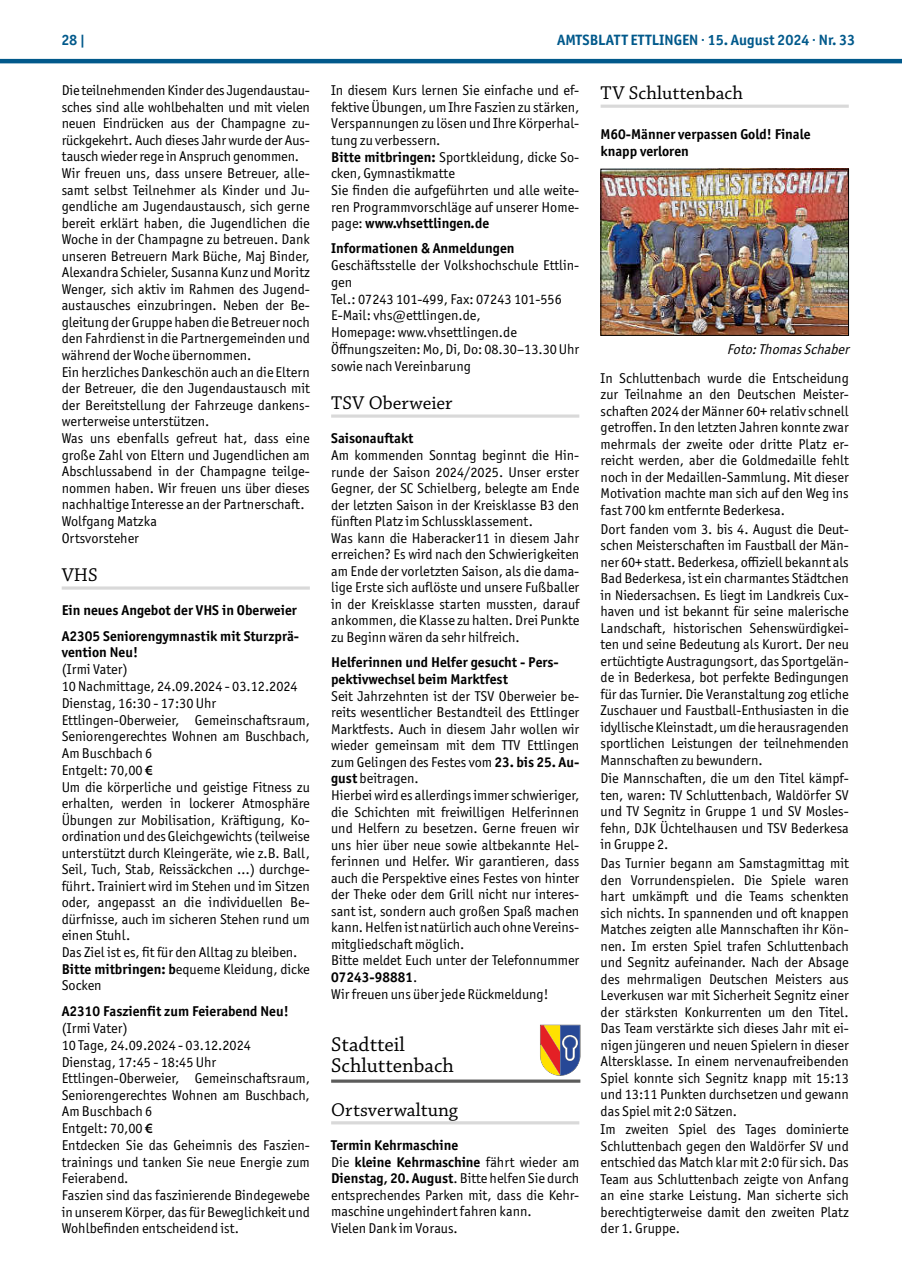
<style>
.page{position:relative;width:902px;height:1280px;background:#fff}
.page>*{position:absolute;margin:0;border:0;box-sizing:border-box;transform-origin:0 0}
.t1{font:21px/21px "Chaparral Pro";color:#000}
.t2{font:19.5px "Chaparral Pro";color:#000}
.t3{font:700 15px "Officina Sans ITC Pro";color:#01598b}
.t4{font:14.25px/16.5px "Officina Sans ITC Pro";color:#000}
.t5{font:700 14.25px/16.5px "Officina Sans ITC Pro";color:#000}
.t6{font:italic 14.25px "Officina Sans ITC Pro";color:#000}
.s1{font-family:"Myriad Pro";font-weight:600}
.s2{font-weight:700}
</style>
<div class="page">
<hr style="left:0;top:59px;width:901px;height:4px;background:#01598b">
<hr style="left:62px;top:586px;width:248px;height:4px;background:#e1e1e1">
<hr style="left:331px;top:414px;width:248px;height:4px;background:#e1e1e1">
<hr style="left:331px;top:1121px;width:248px;height:3px;background:#d9d9d9">
<svg style="left:331px;top:1079px;width:249px;height:4px"></svg>
<svg style="left:540px;top:1025px;width:40px;height:51px;background:#a27e6c"></svg>
<hr style="left:600px;top:105px;width:248px;height:3px;background:#d9d9d9">
<img style="left:602px;top:171px;width:244px;height:163px">
<div style="left:600px;top:169px;width:248px;height:167px;border:1px solid #000"></div>
<p class="t3" style="left:62px;top:31px;width:25px">28 |</p>
<p class="t3" style="left:557px;top:31px;width:299px">AMTSBLATT ETTLINGEN · 15. August 2024 · Nr. 33</p>
<p class="t4" style="left:62px;top:82px;width:250px">Die teilnehmenden Kinder des Jugendaustau&shy;sches sind alle wohlbehalten und mit vielen neuen Eindrücken aus der Champagne zu&shy;rückgekehrt. Auch dieses Jahr wurde der Aus&shy;tausch wieder rege in Anspruch genommen.<br>Wir freuen uns, dass unsere Betreuer, alle&shy;samt selbst Teilnehmer als Kinder und Ju&shy;gendliche am Jugendaustausch, sich gerne bereit erklärt haben, die Jugendlichen die Woche in der Champagne zu betreuen. Dank unseren Betreuern Mark Büche, Maj Binder, Alexandra Schieler, Susanna Kunz und Moritz Wenger, sich aktiv im Rahmen des Jugend&shy;austausches einzubringen. Neben der Be&shy;gleitung der Gruppe haben die Betreuer noch den Fahrdienst in die Partnergemeinden und während der Woche übernommen.<br>Ein herzliches Dankeschön auch an die Eltern der Betreuer, die den Jugendaustausch mit der Bereitstellung der Fahrzeuge dankens&shy;werterweise unterstützen.<br>Was uns ebenfalls gefreut hat, dass eine große Zahl von Eltern und Jugendlichen am Abschlussabend in der Champagne teilge&shy;nommen haben. Wir freuen uns über dieses nachhaltige Interesse an der Partnerschaft.<br>Wolfgang Matzka<br>Ortsvorsteher</p>
<h2 class="t2" style="left:62px;top:564px;width:38px">VHS</h2>
<p class="t5" style="left:62px;top:598px;width:239px;line-height:25.3px">Ein neues Angebot der VHS in Oberweier<br>A2305 Seniorengymnastik mit Sturzprä-</p>
<p class="t5" style="left:62px;top:644px;width:78px">vention Neu!</p>
<p class="t4" style="left:62px;top:661px;width:250px">(Irmi Vater)<br>10 Nachmittage, 24.09.2024 - 03.12.2024<br>Dienstag, 16:30 - 17:30 Uhr Ettlingen-Oberweier, Gemeinschaftsraum, Seniorengerechtes Wohnen am Buschbach, Am Buschbach 6<br>Entgelt: 70,00 <span class="s1">€<br></span>Um die körperliche und geistige Fitness zu erhalten, werden in lockerer Atmosphäre Übungen zur Mobilisation, Kräftigung, Ko&shy;ordination und des Gleichgewichts (teilweise unterstützt durch Kleingeräte, wie z.B. Ball, Seil, Tuch, Stab, Reissäckchen …) durchge&shy;führt. Trainiert wird im Stehen und im Sitzen oder, angepasst an die individuellen Be&shy;dürfnisse, auch im sicheren Stehen rund um einen Stuhl.<br>Das Ziel ist es, fit für den Alltag zu bleiben.<br><span class="s2">Bitte mitbringen: b</span>equeme Kleidung, dicke Socken</p>
<p class="t5" style="left:62px;top:1003px;width:228px">A2310 Faszienfit zum Feierabend Neu!</p>
<p class="t4" style="left:62px;top:1019px;width:250px">(Irmi Vater)<br>10 Tage, 24.09.2024 - 03.12.2024<br>Dienstag, 17:45 - 18:45 Uhr<br>Ettlingen-Oberweier, Gemeinschaftsraum,<br>Seniorengerechtes Wohnen am Buschbach,<br>Am Buschbach 6<br>Entgelt: 70,00 <span class="s1">€<br></span>Entdecken Sie das Geheimnis des Faszien&shy;trainings und tanken Sie neue Energie zum<br>Feierabend.<br>Faszien sind das faszinierende Bindegewebe in unserem Körper, das für Beweglichkeit und<br>Wohlbefinden entscheidend ist.</p>
<p class="t4" style="left:331px;top:82px;width:250px">In diesem Kurs lernen Sie einfache und ef&shy;fektive Übungen, um Ihre Faszien zu stärken, Verspannungen zu lösen und Ihre Körperhal&shy;tung zu verbessern.<br><span class="s2">Bitte mitbringen:</span> Sportkleidung, dicke So&shy;cken, Gymnastikmatte<br>Sie finden die aufgeführten und alle weite&shy;ren Programmvorschläge auf unserer Home&shy;page: <span class="s2">www.vhsettlingen.de</span></p>
<p class="t5" style="left:331px;top:240px;width:185px">Informationen &amp; Anmeldungen</p>
<p class="t4" style="left:331px;top:257px;width:250px">Geschäftsstelle der Volkshochschule Ettlin&shy;gen<br>Tel.: 07243 101-499, Fax: 07243 101-556<br>E-Mail: vhs@ettlingen.de,<br>Homepage: www.vhsettlingen.de<br>Öffnungszeiten: Mo, Di, Do: 08.30–13.30 Uhr sowie nach Vereinbarung</p>
<h2 class="t2" style="left:331px;top:392px;width:123px">TSV Oberweier</h2>
<p class="t5" style="left:331px;top:430px;width:84px">Saisonauftakt</p>
<p class="t4" style="left:331px;top:447px;width:250px">Am kommenden Sonntag beginnt die Hin&shy;runde der Saison 2024/2025. Unser erster Gegner, der SC Schielberg, belegte am Ende der letzten Saison in der Kreisklasse B3 den fünften Platz im Schlussklassement.<br>Was kann die Haberacker11 in diesem Jahr erreichen? Es wird nach den Schwierigkeiten am Ende der vorletzten Saison, als die dama&shy;lige Erste sich auflöste und unsere Fußballer in der Kreisklasse starten mussten, darauf ankommen, die Klasse zu halten. Drei Punkte zu Beginn wären da sehr hilfreich.</p>
<p class="t5" style="left:331px;top:654px;width:229px">Helferinnen und Helfer gesucht - Pers&shy;pektivwechsel beim Marktfest</p>
<p class="t4" style="left:331px;top:687px;width:250px">Seit Jahrzehnten ist der TSV Oberweier be&shy;reits wesentlicher Bestandteil des Ettlinger Marktfests. Auch in diesem Jahr wollen wir wieder gemeinsam mit dem TTV Ettlingen zum Gelingen des Festes vom <span class="s2">23. bis 25. Au&shy;gust</span> beitragen.<br>Hierbei wird es allerdings immer schwieriger, die Schichten mit freiwilligen Helferinnen und Helfern zu besetzen. Gerne freuen wir uns hier über neue sowie altbekannte Hel&shy;ferinnen und Helfer. Wir garantieren, dass auch die Perspektive eines Festes von hinter der Theke oder dem Grill nicht nur interes&shy;sant ist, sondern auch großen Spaß machen kann. Helfen ist natürlich auch ohne Vereins&shy;mitgliedschaft möglich.<br>Bitte meldet Euch unter der Telefonnummer <span class="s2">07243-98881</span>.<br>Wir freuen uns über jede Rückmeldung!</p>
<h1 class="t1" style="left:331px;top:1034px;width:124px">Stadtteil<br>Schluttenbach</h1>
<h2 class="t2" style="left:331px;top:1099px;width:128px">Ortsverwaltung</h2>
<p class="t4" style="left:331px;top:1137px;width:250px"><span class="s2">Termin Kehrmaschine<br></span>Die <span class="s2">kleine Kehrmaschine</span> fährt wieder am <span class="s2">Dienstag, 20. August</span>. Bitte helfen Sie durch entsprechendes Parken mit, dass die Kehr&shy;maschine ungehindert fahren kann.<br>Vielen Dank im Voraus.</p>
<h2 class="t2" style="left:600px;top:82px;width:144px">TV Schluttenbach</h2>
<p class="t5" style="left:600px;top:126px;width:211px">M60-Männer verpassen Gold! Finale knapp verloren</p>
<p class="t6" style="left:726px;top:340px;width:127px">Foto:ThomasSchaber</p>
<p class="t4" style="left:600px;top:370px;width:250px;text-align:justify">In Schluttenbach wurde die Entscheidung zur Teilnahme an den Deutschen Meister&shy;schaften 2024 der Männer 60+ relativ schnell getroffen. In den letzten Jahren konnte zwar mehrmals der zweite oder dritte Platz er&shy;reicht werden, aber die Goldmedaille fehlt noch in der Medaillen-Sammlung. Mit dieser Motivation machte man sich auf den Weg ins fast 700 km entfernte Bederkesa.</p>
<p class="t4" style="left:600px;top:520px;width:250px;text-align:justify">Dort fanden vom 3. bis 4. August die Deut&shy;schen Meisterschaften im Faustball der Män&shy;ner 60+ statt. Bederkesa, offiziell bekannt als Bad Bederkesa, ist ein charmantes Städtchen in Niedersachsen. Es liegt im Landkreis Cux&shy;haven und ist bekannt für seine malerische Landschaft, historischen Sehenswürdigkei&shy;ten und seine Bedeutung als Kurort. Der neu ertüchtigte Austragungsort, das Sportgelän&shy;de in Bederkesa, bot perfekte Bedingungen für das Turnier. Die Veranstaltung zog etliche Zuschauer und Faustball-Enthusiasten in die idyllische Kleinstadt, um die herausragenden sportlichen Leistungen der teilnehmenden Mannschaften zu bewundern.</p>
<p class="t4" style="left:600px;top:770px;width:250px;text-align:justify">Die Mannschaften, die um den Titel kämpf&shy;ten, waren: TV Schluttenbach, Waldörfer SV und TV Segnitz in Gruppe 1 und SV Mosles&shy;fehn, DJK Üchtelhausen und TSV Bederkesa in Gruppe 2.</p>
<p class="t4" style="left:600px;top:855px;width:250px;text-align:justify">Das Turnier begann am Samstagmittag mit den Vorrundenspielen. Die Spiele waren hart umkämpft und die Teams schenkten sich nichts. In spannenden und oft knappen Matches zeigten alle Mannschaften ihr Kön&shy;nen. Im ersten Spiel trafen Schluttenbach und Segnitz aufeinander. Nach der Absage des mehrmaligen Deutschen Meisters aus Leverkusen war mit Sicherheit Segnitz einer der stärksten Konkurrenten um den Titel.<br>Das Team verstärkte sich dieses Jahr mit ei&shy;nigen jüngeren und neuen Spielern in dieser Altersklasse. In einem nervenaufreibenden Spiel konnte sich Segnitz knapp mit 15:13 und 13:11 Punkten durchsetzen und gewann das Spiel mit 2:0 Sätzen.</p>
<p class="t4" style="left:600px;top:1121px;width:250px;text-align:justify">Im zweiten Spiel des Tages dominierte Schluttenbach gegen den Waldörfer SV und entschied das Match klar mit 2:0 für sich. Das Team aus Schluttenbach zeigte von Anfang an eine starke Leistung. Man sicherte sich berechtigterweise damit den zweiten Platz der 1. Gruppe.</p>
</div>
